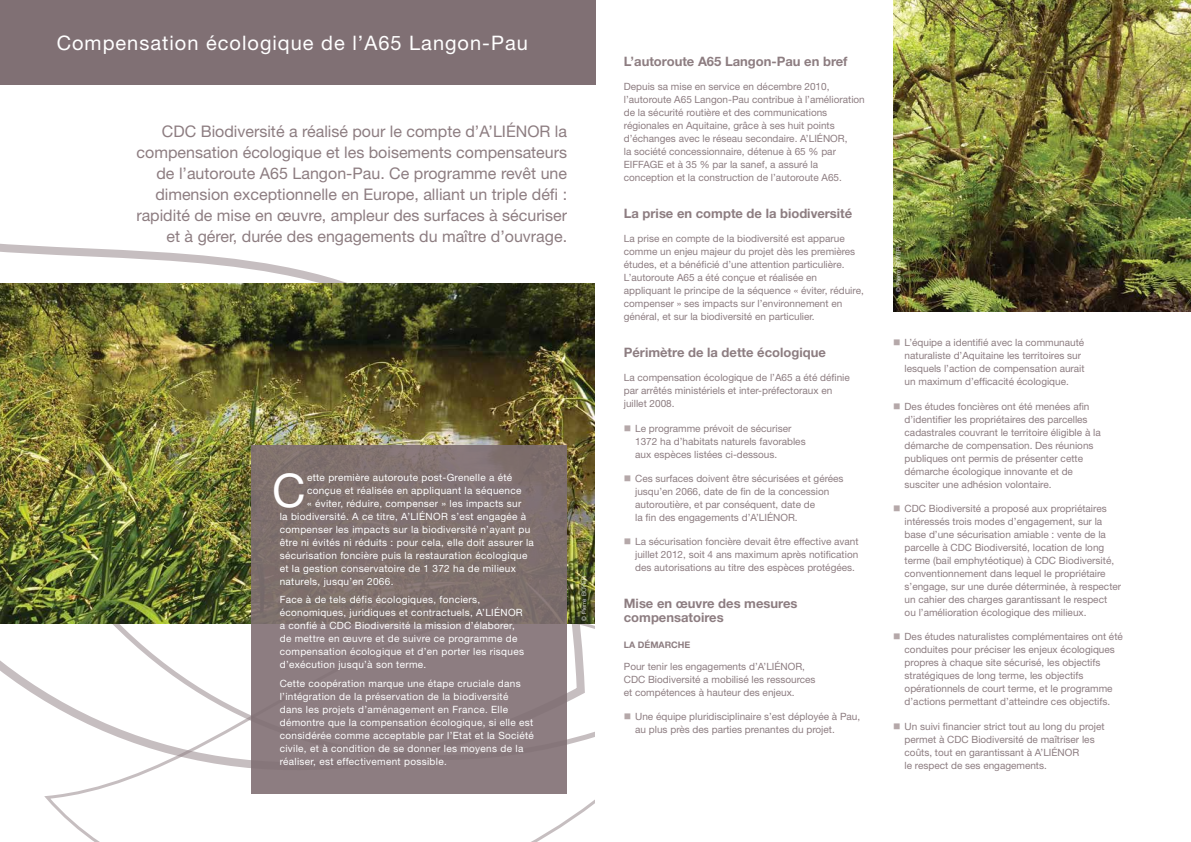
<style>
.page{position:relative;width:1191px;height:842px;background:#fff}
.page>*{position:absolute;margin:0;border:0;box-sizing:border-box;transform-origin:0 0}
.t1{font:46.4px "Helvetica Neue LT Std";color:#fff}
.t2{font:20px "Helvetica Neue LT Std";letter-spacing:.05em;color:#fff}
.t3{font:16px/21px "Helvetica Neue LT Std";color:#8d7d81;text-align:right}
.t4{font:700 13px/14px "Helvetica Neue LT Std";color:#8d7d81}
.t5{font:10px/13px "Helvetica Neue LT Std";color:#8d7d81}
.t6{font:10px/13px "Helvetica Neue LT Std";letter-spacing:.03em;color:#fff}
.t7{font:700 9px "Helvetica Neue LT Std";color:#8d7d81}
.t8{font:300 6px "Helvetica Neue LT Std";letter-spacing:.025em;color:#fff}
</style>
<div class="page">
<svg style="left:0;top:243px;width:347px;height:457px"></svg>
<svg style="left:43px;top:624px;width:552px;height:218px"></svg>
<img style="left:0;top:283px;width:595px;height:341px">
<div style="left:251px;top:445px;width:316px;height:349px;background:linear-gradient(to bottom,#7d6e6a,#8f7f84)"></div>
<div style="left:0;top:0;width:595px;height:85px;background:#807074"></div>
<img style="left:893px;top:0;width:298px;height:312px">
<h2 class="t2" style="left:57px;top:31px;width:472px">Compensation écologique de l’A65 Langon-Pau</h2>
<p class="t3" style="left:136px;top:121px;width:432px">CDC Biodiversité a réalisé pour le compte d’A’LIÉNOR la compensation écologique et les boisements compensateurs de l’autoroute A65 Langon-Pau. Ce programme revêt une dimension exceptionnelle en Europe, alliant un triple défi : rapidité de mise en œuvre, ampleur des surfaces à sécuriser et à gérer, durée des engagements du maître d’ouvrage.</p>
<h1 class="t1" style="left:272px;top:462px;width:35px">C</h1>
<p class="t6" style="left:307px;top:470px;width:207px">ette première autoroute post-Grenelle a été</p>
<p class="t6" style="left:307px;top:483px;width:216px">conçue et réalisée en appliquant la séquence</p>
<p class="t6" style="left:307px;top:496px;width:216px">« éviter, réduire, compenser » les impacts sur</p>
<p class="t6" style="left:280px;top:509px;width:248px">la biodiversité. A ce titre, A’LIÉNOR s’est engagée à</p>
<p class="t6" style="left:280px;top:522px;width:252px">compenser les impacts sur la biodiversité n’ayant pu</p>
<p class="t6" style="left:280px;top:535px;width:256px">être ni évités ni réduits : pour cela, elle doit assurer la</p>
<p class="t6" style="left:280px;top:548px;width:249px">sécurisation foncière puis la restauration écologique</p>
<p class="t6" style="left:280px;top:561px;width:238px">et la gestion conservatoire de 1 372 ha de milieux</p>
<p class="t6" style="left:280px;top:574px;width:115px">naturels, jusqu’en 2066.</p>
<p class="t6" style="left:280px;top:593px;width:246px">Face à de tels défis écologiques, fonciers, économiques, juridiques et contractuels, A’LIÉNOR a confié à CDC Biodiversité la mission d’élaborer, de mettre en œuvre et de suivre ce programme de compensation écologique et d’en porter les risques d’exécution jusqu’à son terme.</p>
<p class="t6" style="left:280px;top:677px;width:256px">Cette coopération marque une étape cruciale dans l’intégration de la préservation de la biodiversité<br>dans les projets d’aménagement en France. Elle démontre que la compensation écologique, si elle est considérée comme acceptable par l’Etat et la Société civile, et à condition de se donner les moyens de la réaliser, est effectivement possible.</p>
<p class="t8" style="left:580px;top:621px;width:46px;rotate:-90deg">© Pierre BOYER</p>
<h3 class="t4" style="left:624px;top:54px;width:225px">L’autoroute A65 Langon-Pau en bref</h3>
<p class="t5" style="left:624px;top:80px;width:242px">Depuis sa mise en service en décembre 2010, l’autoroute A65 Langon-Pau contribue à l’amélioration de la sécurité routière et des communications régionales en Aquitaine, grâce à ses huit points d’échanges avec le réseau secondaire. A’LIÉNOR,<br>la société concessionnaire, détenue à 65 % par EIFFAGE et à 35 % par la sanef, a assuré la conception et la construction de l’autoroute A65.</p>
<h3 class="t4" style="left:624px;top:206px;width:230px">La prise en compte de la biodiversité</h3>
<p class="t5" style="left:624px;top:232px;width:241px">La prise en compte de la biodiversité est apparue comme un enjeu majeur du projet dès les premières études, et a bénéficié d’une attention particulière.<br>L’autoroute A65 a été conçue et réalisée en appliquant le principe de la séquence « éviter, réduire, compenser » ses impacts sur l’environnement en général, et sur la biodiversité en particulier.</p>
<h3 class="t4" style="left:624px;top:345px;width:203px">Périmètre de la dette écologique</h3>
<p class="t5" style="left:624px;top:371px;width:227px">La compensation écologique de l’A65 a été définie par arrêtés ministériels et inter-préfectoraux en juillet 2008.</p>
<p class="t5" style="left:635px;top:421px;width:172px">Le programme prévoit de sécuriser<br>1372 ha d’habitats naturels favorables aux espèces listées ci-dessous.</p>
<p class="t5" style="left:635px;top:472px;width:210px">Ces surfaces doivent être sécurisées et gérées jusqu’en 2066, date de fin de la concession autoroutière, et par conséquent, date de<br>la fin des engagements d’A’LIÉNOR.</p>
<p class="t5" style="left:635px;top:535px;width:225px;text-align:justify">La sécurisation foncière devait être effective avant juillet 2012, soit 4 ans maximum après notification des autorisations au titre des espèces protégées.</p>
<h3 class="t4" style="left:624px;top:596px;width:175px">Mise en œuvre des mesures compensatoires</h3>
<p class="t7" style="left:624px;top:640px;width:68px">LA démarche</p>
<p class="t5" style="left:624px;top:660px;width:193px">Pour tenir les engagements d’A’LIÉNOR,<br>CDC Biodiversité a mobilisé les ressources et compétences à hauteur des enjeux.</p>
<p class="t5" style="left:635px;top:710px;width:227px">Une équipe pluridisciplinaire s’est déployée à Pau, au plus près des parties prenantes du projet.</p>
<p class="t8" style="left:894px;top:292px;width:46px;rotate:-90deg">© Pierre BOYER</p>
<p class="t5" style="left:904px;top:336px;width:182px">L’équipe a identifié avec la communauté naturaliste d’Aquitaine les territoires sur lesquels l’action de compensation aurait un maximum d’efficacité écologique.</p>
<p class="t5" style="left:904px;top:400px;width:198px">Des études foncières ont été menées afin d’identifier les propriétaires des parcelles cadastrales couvrant le territoire éligible à la démarche de compensation. Des réunions publiques ont permis de présenter cette démarche écologique innovante et de susciter une adhésion volontaire.</p>
<p class="t5" style="left:904px;top:502px;width:218px">CDC Biodiversité a proposé aux propriétaires intéressés trois modes d’engagement, sur la base d’une sécurisation amiable : vente de la parcelle à CDC Biodiversité, location de long terme (bail emphytéotique) à CDC Biodiversité, conventionnement dans lequel le propriétaire s’engage, sur une durée déterminée, à respecter un cahier des charges garantissant le respect<br>ou l’amélioration écologique des milieux.</p>
<p class="t5" style="left:904px;top:630px;width:220px">Des études naturalistes complémentaires ont été conduites pour préciser les enjeux écologiques propres à chaque site sécurisé, les objectifs stratégiques de long terme, les objectifs opérationnels de court terme, et le programme d’actions permettant d’atteindre ces objectifs.</p>
<p class="t5" style="left:904px;top:720px;width:202px">Un suivi financier strict tout au long du projet permet à CDC Biodiversité de maîtriser les coûts, tout en garantissant à A’LIÉNOR<br>le respect de ses engagements.</p>
</div>
